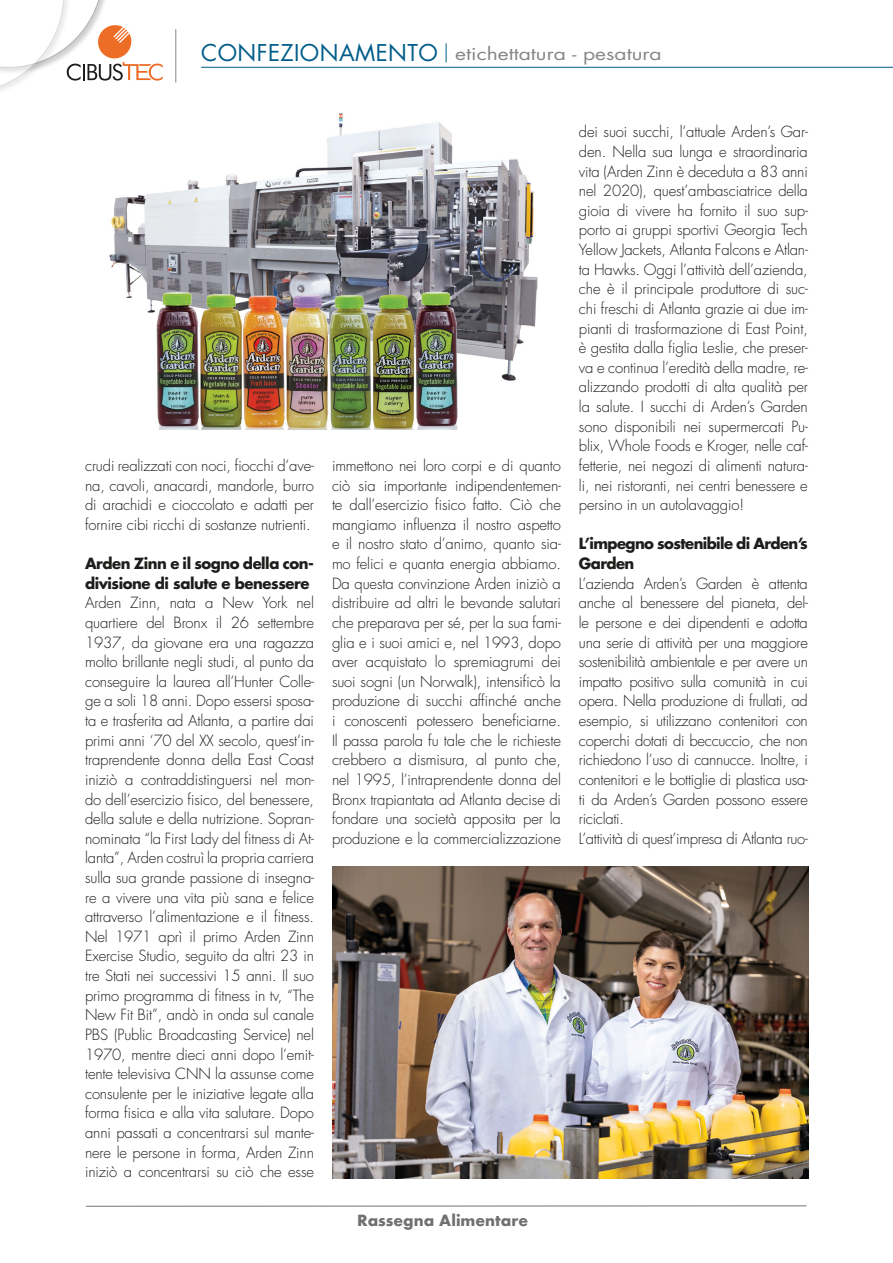
<style>
.page{position:relative;width:893px;height:1263px;background:#fff}
.page>*{position:absolute;margin:0;border:0;box-sizing:border-box;transform-origin:0 0}
.t1{font:22.5px "Futura LT";letter-spacing:.02em;color:#005d89}
.t2{font:17.25px "Futura LT";color:#878787;scale:1.22 1}
.testo{font:300 15px/19.6px "Futura LT";letter-spacing:-.01em;color:#1d1d1b;text-align:justify}
.testo-2{font:700 15px/19.6px "Futura LT";letter-spacing:-.03em;color:#1d1d1b}
.t3{font:700 15px "Futura";color:#70706f}
</style>
<div class="page">
<hr style="left:86px;top:1205px;width:720px;height:2px;background:#70706f">
<img style="left:109px;top:113px;width:429px;height:316px">
<img style="left:332px;top:866px;width:477px;height:312px">
<hr style="left:201px;top:67px;width:692px;height:1px;background:#005d89">
<svg style="left:446px;top:43px;width:1px;height:19px"></svg>
<hr style="left:175px;top:29px;width:1px;height:53px;background:#878787">
<svg style="left:0;top:0;width:163px;height:91px"></svg>
<p class="t1" style="left:201px;top:39px;width:238px">CONFEZIONAMENTO</p>
<p class="t2" style="left:455px;top:43px;width:171px">etichettatura - pesatura</p>
<p class="testo" style="left:85px;top:456px;width:230px">crudi realizzati con noci, fiocchi d’ave&shy;na, cavoli, anacardi, mandorle, burro di arachidi e cioccolato e adatti per fornire cibi ricchi di sostanze nutrienti.</p>
<p class="testo-2" style="left:85px;top:553px;width:230px">Arden Zinn e il sogno della con&shy;divisione di salute e benessere</p>
<p class="testo" style="left:85px;top:593px;width:230px">Arden Zinn, nata a New York nel quartiere del Bronx il 26 settembre 1937, da giovane era una ragazza molto brillante negli studi, al punto da conseguire la laurea all’Hunter Colle&shy;ge a soli 18 anni. Dopo essersi sposa&shy;ta e trasferita ad Atlanta, a partire dai primi anni ‘70 del XX secolo, quest’in&shy;traprendente donna della East Coast iniziò a contraddistinguersi nel mon&shy;do dell’esercizio fisico, del benessere, della salute e della nutrizione. Sopran&shy;nominata “la First Lady del fitness di At&shy;lanta”, Arden costruì la propria carriera sulla sua grande passione di insegna&shy;re a vivere una vita più sana e felice attraverso l’alimentazione e il fitness.<br>Nel 1971 aprì il primo Arden Zinn Exercise Studio, seguito da altri 23 in tre Stati nei successivi 15 anni. Il suo primo programma di fitness in tv, “The New Fit Bit”, andò in onda sul canale PBS (Public Broadcasting Service) nel 1970, mentre dieci anni dopo l’emit&shy;tente televisiva CNN la assunse come consulente per le iniziative legate alla forma fisica e alla vita salutare. Dopo anni passati a concentrarsi sul mante&shy;nere le persone in forma, Arden Zinn iniziò a concentrarsi su ciò che esse</p>
<p class="testo" style="left:332px;top:456px;width:230px">immettono nei loro corpi e di quanto ciò sia importante indipendentemen&shy;te dall’esercizio fisico fatto. Ciò che mangiamo influenza il nostro aspetto e il nostro stato d’animo, quanto sia&shy;mo felici e quanta energia abbiamo.<br>Da questa convinzione Arden iniziò a distribuire ad altri le bevande salutari che preparava per sé, per la sua fami&shy;glia e i suoi amici e, nel 1993, dopo aver acquistato lo spremiagrumi dei suoi sogni (un Norwalk), intensificò la produzione di succhi affinché anche i conoscenti potessero beneficiarne.<br>Il passa parola fu tale che le richieste crebbero a dismisura, al punto che, nel 1995, l’intraprendente donna del Bronx trapiantata ad Atlanta decise di fondare una società apposita per la produzione e la commercializzazione</p>
<p class="testo" style="left:579px;top:123px;width:230px">dei suoi succhi, l’attuale Arden’s Gar&shy;den. Nella sua lunga e straordinaria vita (Arden Zinn è deceduta a 83 anni nel 2020), quest’ambasciatrice della gioia di vivere ha fornito il suo sup&shy;porto ai gruppi sportivi Georgia Tech Yellow Jackets, Atlanta Falcons e Atlan&shy;ta Hawks. Oggi l’attività dell’azienda, che è il principale produttore di suc&shy;chi freschi di Atlanta grazie ai due im&shy;pianti di trasformazione di East Point, è gestita dalla figlia Leslie, che preser&shy;va e continua l’eredità della madre, re&shy;alizzando prodotti di alta qualità per la salute. I succhi di Arden’s Garden sono disponibili nei supermercati Pu&shy;blix, Whole Foods e Kroger, nelle caf&shy;fetterie, nei negozi di alimenti natura&shy;li, nei ristoranti, nei centri benessere e persino in un autolavaggio!</p>
<p class="testo-2" style="left:579px;top:534px;width:230px">L’impegno sostenibile di Arden’s<br>Garden</p>
<p class="testo" style="left:579px;top:574px;width:230px">L’azienda Arden’s Garden è attenta anche al benessere del pianeta, del&shy;le persone e dei dipendenti e adotta una serie di attività per una maggiore sostenibilità ambientale e per avere un impatto positivo sulla comunità in cui opera. Nella produzione di frullati, ad esempio, si utilizzano contenitori con coperchi dotati di beccuccio, che non richiedono l’uso di cannucce. Inoltre, i contenitori e le bottiglie di plastica usa&shy;ti da Arden’s Garden possono essere riciclati.</p>
<p class="testo" style="left:579px;top:829px;width:230px">L’attività di quest’impresa di Atlanta ruo-</p>
<p class="t3" style="left:357px;top:1209px;width:172px">Rassegna Alimentare</p>
</div>
